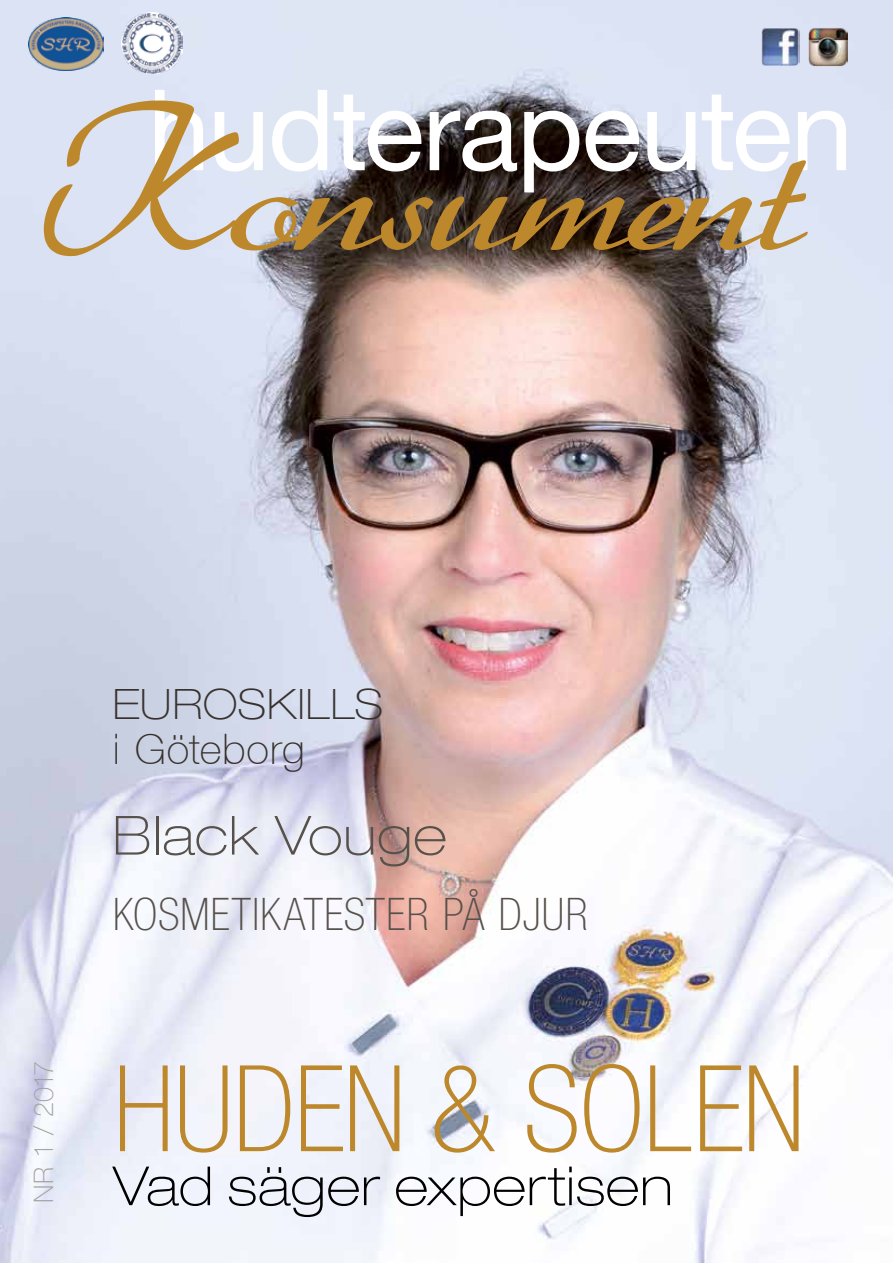
<style>
.page{position:relative;width:893px;height:1263px;background:#fff}
.page>*{position:absolute;margin:0;border:0;box-sizing:border-box;transform-origin:0 0}
.t1{font:150px "Better Heather";color:#bc882b}
.t2{font:100 condensed 120px "Helvetica Neue";color:#bc882b}
.t3{font:112.5px "Helvetica Neue";letter-spacing:-.02em;color:#fff}
.t4{font:100 expanded 54px "Helvetica Neue LT Std";letter-spacing:.02em;color:#000}
.t5{font:100 expanded 54px "Helvetica Neue LT Std";letter-spacing:.015em;color:#57514c}
.t6{font:100 condensed 45px "Helvetica Neue";letter-spacing:.02em;color:#57514c}
.t7{font:100 expanded 42px "Helvetica Neue LT Std";letter-spacing:.02em;color:#38322e}
.t8{font:100 42px "Helvetica 35";letter-spacing:.015em;color:#38322e}
.t9{font:100 27px "Helvetica Neue";letter-spacing:-.025em;color:#a2a09f}
</style>
<div class="page">
<img style="left:0;top:0;width:893px;height:1263px">
<img style="left:121px;top:12px;width:61px;height:61px">
<img style="left:28px;top:18px;width:75px;height:53px">
<img style="left:760px;top:28px;width:40px;height:37px">
<img style="left:808px;top:27px;width:39px;height:40px">
<h3 class="t3" style="left:148px;top:63px;width:707px">hudterapeuten</h3>
<h1 class="t1" style="left:43px;top:74px;width:764px">Konsument</h1>
<p class="t7" style="left:113px;top:679px;width:272px">EUROSKILLS</p>
<p class="t8" style="left:113px;top:725px;width:194px">i Göteborg</p>
<p class="t5" style="left:113px;top:803px;width:335px">Black Vouge</p>
<p class="t9" style="left:28px;top:1203px;width:143px;rotate:-90deg">NR 1 / 2017</p>
<p class="t6" style="left:113px;top:889px;width:477px">KOSMETIKATESTER PÅ DJUR</p>
<h2 class="t2" style="left:113px;top:1041px;width:694px">HUDEN &amp; SOLEN</h2>
<p class="t4" style="left:113px;top:1154px;width:562px">Vad säger expertisen</p>
</div>
